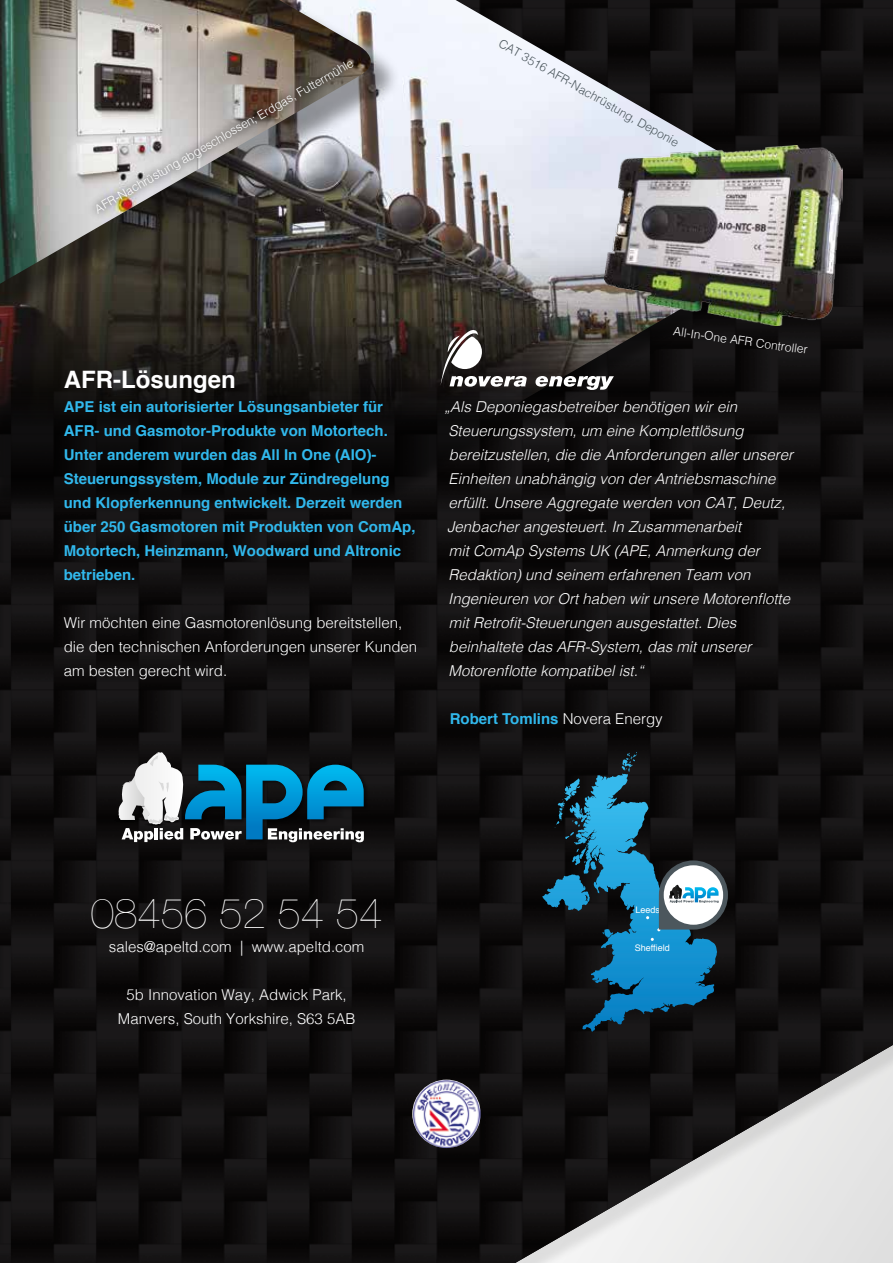
<style>
.page{position:relative;width:893px;height:1263px;background:#fff}
.page>*{position:absolute;margin:0;border:0;box-sizing:border-box;transform-origin:0 0}
.t1{font:200 42px "Helvetica Neue";color:#fff}
.t2{font:700 24px "Helvetica";color:#fff}
.t3{font:italic 300 15px/24px "Helvetica";color:#fff}
.t4{font:700 15px/24px "Helvetica";color:#31b8ec}
.t5{font:300 15px/24px "Helvetica";color:#fff}
.t6{font:300 12px "Helvetica";color:#fff}
.t7{font:300 12px "Helvetica";color:#4c575d}
.t8{font:9px "Helvetica";color:#fff}
.s1{font-weight:300;color:#fff}
</style>
<div class="page">
<img style="left:0;top:0;width:893px;height:1263px">
<div style="left:0;top:0;width:828px;height:508px;background:#0e0c0c"></div>
<img style="left:0;top:0;width:808px;height:488px">
<img style="left:412px;top:1080px;width:69px;height:68px;border-radius:34px">
<img style="left:183px;top:762px;width:187px;height:84px">
<svg style="left:103px;top:752px;width:261px;height:90px;background:#376273"></svg>
<svg style="left:626px;top:752px;width:11px;height:8px"></svg>
<svg style="left:657px;top:860px;width:71px;height:71px"></svg>
<div style="left:0;top:0;width:400px;height:319px;background:#000;opacity:.4"></div>
<img style="left:0;top:0;width:372px;height:284px">
<img style="left:605px;top:146px;width:238px;height:180px">
<svg style="left:440px;top:330px;width:174px;height:60px"></svg>
<svg style="left:88px;top:52px;width:274px;height:169px;background:#8a8683"></svg>
<p class="t6" style="left:91px;top:201px;width:298px;rotate:-30deg">AFR-Nachrüstung abgeschlossen; Erdgas, Futtermühle</p>
<p class="t7" style="left:505px;top:33px;width:206px;rotate:30deg">CAT 3516 AFR-Nachrüstung, Deponie</p>
<h2 class="t2" style="left:64px;top:360px;width:173px">AFR-Lösungen</h2>
<p class="t4" style="left:64px;top:395px;width:353px">APE ist ein autorisierter Lösungsanbieter für AFR- und Gasmotor-Produkte von Motortech.<br>Unter anderem wurden das All In One (AIO)- Steuerungssystem, Module zur Zündregelung und Klopferkennung entwickelt. Derzeit werden über 250 Gasmotoren mit Produkten von ComAp, Motortech, Heinzmann, Woodward und Altronic betrieben.</p>
<p class="t5" style="left:64px;top:609px;width:355px">Wir möchten eine Gasmotorenlösung bereitstellen, die den technischen Anforderungen unserer Kunden am besten gerecht wird.</p>
<p class="t6" style="left:675px;top:321px;width:137px;rotate:8deg">All-In-One AFR Controller</p>
<p class="t3" style="left:444px;top:394px;width:350px">„Als Deponiegasbetreiber benötigen wir ein Steuerungssystem, um eine Komplettlösung bereitzustellen, die die Anforderungen aller unserer Einheiten unabhängig von der Antriebsmaschine erfüllt. Unsere Aggregate werden von CAT, Deutz, Jenbacher angesteuert. In Zusammenarbeit<br>mit ComAp Systems UK (APE, Anmerkung der Redaktion) und seinem erfahrenen Team von Ingenieuren vor Ort haben wir unsere Motorenflotte mit Retrofit-Steuerungen ausgestattet. Dies beinhaltete das AFR-System, das mit unserer Motorenflotte kompatibel ist.“</p>
<p class="t4" style="left:450px;top:707px;width:215px">Robert Tomlins <span class="s1">Novera Energy</span></p>
<h1 class="t1" style="left:91px;top:880px;width:293px">08456 52 54 54</h1>
<p class="t5" style="left:109px;top:933px;width:257px">sales@apeltd.com | www.apeltd.com</p>
<p class="t5" style="left:118px;top:981px;width:239px;text-align:center">5b Innovation Way, Adwick Park,<br>Manvers, South Yorkshire, S63 5AB</p>
<p class="t8" style="left:635px;top:903px;width:26px">Leeds</p>
<p class="t8" style="left:635px;top:941px;width:37px">Sheffield</p>
</div>
